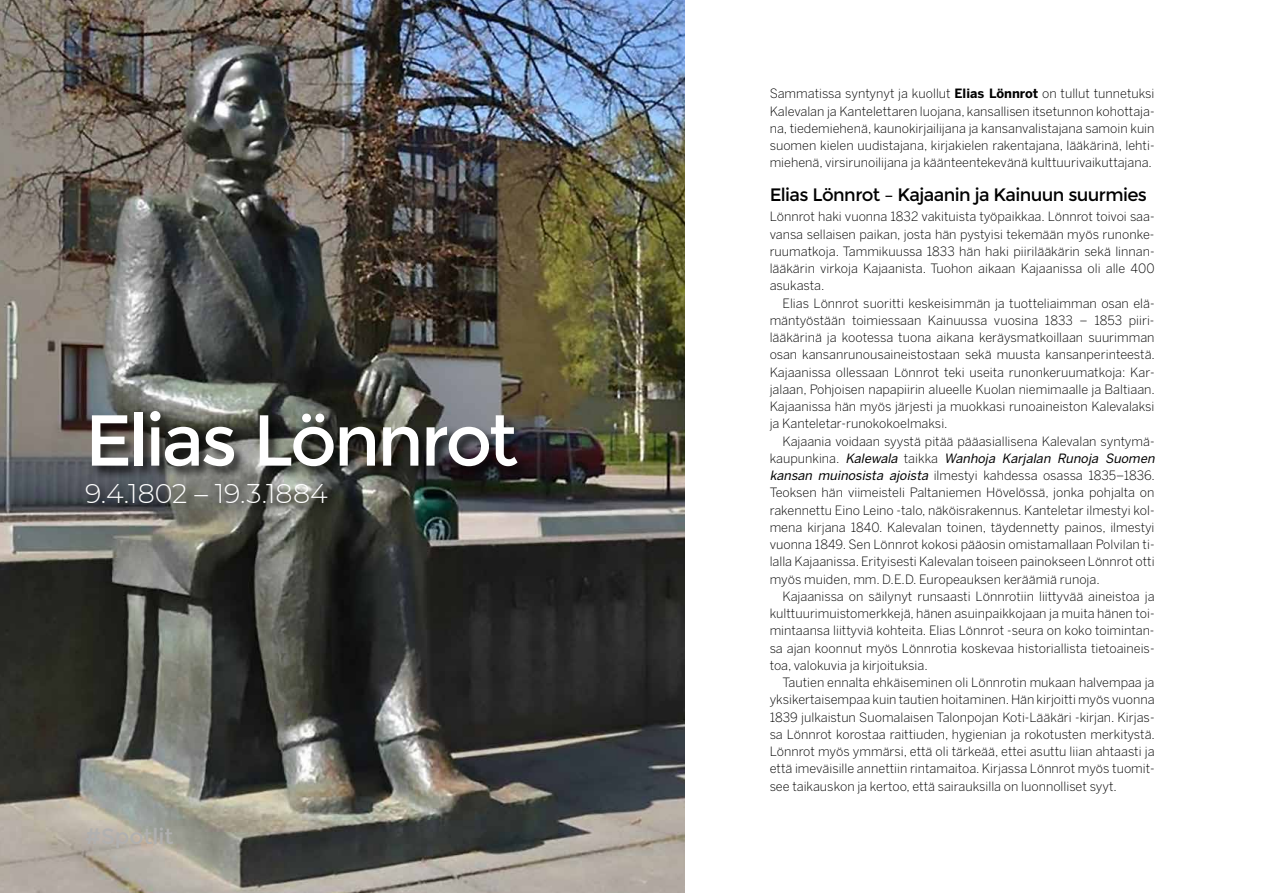
<style>
.page{position:relative;width:1263px;height:893px;background:#fff}
.page>*{position:absolute;margin:0;border:0;box-sizing:border-box;transform-origin:0 0}
.t1{font:72px "Montserrat";letter-spacing:-.045em;color:#fff}
.t2{font:300 27px "Montserrat";letter-spacing:-.005em;color:#fff}
.t3{font:21.75px "Montserrat";color:#b0b0b0}
.t4{font:18px "Montserrat";letter-spacing:-.035em;color:#000}
.t5{font:300 12.75px/17.2px "Benton Sans";color:#000;text-align:justify}
.s1{font-weight:700}
.s2{font-weight:400;font-style:italic}
</style>
<div class="page">
<img style="left:0;top:0;width:685px;height:893px">
<div style="left:90px;top:410px;width:441px;height:70px;background:#000;opacity:.75"></div>
<div style="left:84px;top:482px;width:257px;height:35px;background:#000;opacity:.75"></div>
<h1 class="t1" style="left:85px;top:398px;width:435px">Elias Lönnrot</h1>
<h2 class="t2" style="left:85px;top:475px;width:244px">9.4.1802 – 19.3.1884</h2>
<h3 class="t3" style="left:85px;top:823px;width:90px">#Spotlit</h3>
<p class="t5" style="left:770px;top:85px;width:386px">Sammatissa syntynyt ja kuollut <span class="s1">Elias Lönnrot</span> on tullut tunnetuksi Kalevalan ja Kantelettaren luojana, kansallisen itsetunnon kohottaja&shy;na, tiedemiehenä, kaunokirjailijana ja kansanvalistajana samoin kuin suomen kielen uudistajana, kirjakielen rakentajana, lääkärinä, lehti&shy;miehenä, virsirunoilijana ja käänteentekevänä kulttuurivaikuttajana.</p>
<h3 class="t4" style="left:770px;top:184px;width:379px">Elias Lönnrot – Kajaanin ja Kainuun suurmies</h3>
<p class="t5" style="left:770px;top:208px;width:386px">Lönnrot haki vuonna 1832 vakituista työpaikkaa. Lönnrot toivoi saa&shy;vansa sellaisen paikan, josta hän pystyisi tekemään myös runonke&shy;ruumatkoja. Tammikuussa 1833 hän haki piirilääkärin sekä linnan&shy;lääkärin virkoja Kajaanista. Tuohon aikaan Kajaanissa oli alle 400 asukasta.</p>
<p class="t5" style="left:770px;top:294px;width:387px;text-indent:13px">Elias Lönnrot suoritti keskeisimmän ja tuotteliaimman osan elä&shy;mäntyöstään toimiessaan Kainuussa vuosina 1833 – 1853 piiri&shy;lääkärinä ja kootessa tuona aikana keräysmatkoillaan suurimman osan kansanrunousaineistostaan sekä muusta kansanperinteestä.<br>Kajaanissa ollessaan Lönnrot teki useita runonkeruumatkoja: Kar&shy;jalaan, Pohjoisen napapiirin alueelle Kuolan niemimaalle ja Baltiaan.<br>Kajaanissa hän myös järjesti ja muokkasi runoaineiston Kalevalaksi ja Kanteletar-runokokoelmaksi.</p>
<p class="t5" style="left:770px;top:432px;width:389px;text-align:left;text-indent:13px">Kajaania voidaan syystä pitää pääasiallisena Kalevalan syntymä&shy;k a u p u n k i n a . <span class="s2">Kalewala</span> t a i k k a <span class="s2">Wanhoja Karjalan Runoja Suomen kansan muinosista ajoista</span> ilmestyi kahdessa osassa 1835–1836.<br>Teoksen hän viimeisteli Paltaniemen Hövelössä, jonka pohjalta on rakennettu Eino Leino -talo, näköisrakennus. Kanteletar ilmestyi kol&shy;mena kirjana 1840. Kalevalan toinen, täydennetty painos, ilmestyi vuonna 1849. Sen Lönnrot kokosi pääosin omistamallaan Polvilan ti&shy;lalla Kajaanissa. Erityisesti Kalevalan toiseen painokseen Lönnrot otti myös muiden, mm. D.E.D. Europeauksen keräämiä runoja.</p>
<p class="t5" style="left:770px;top:587px;width:386px;text-indent:13px">Kajaanissa on säilynyt runsaasti Lönnrotiin liittyvää aineistoa ja kulttuurimuistomerkkejä, hänen asuinpaikkojaan ja muita hänen toi&shy;mintaansa liittyviä kohteita. Elias Lönnrot -seura on koko toimintan&shy;sa ajan koonnut myös Lönnrotia koskevaa historiallista tietoaineis&shy;toa, valokuvia ja kirjoituksia.</p>
<p class="t5" style="left:770px;top:674px;width:387px;text-indent:13px">Tautien ennalta ehkäiseminen oli Lönnrotin mukaan halvempaa ja yksikertaisempaa kuin tautien hoitaminen. Hän kirjoitti myös vuonna 1839 julkaistun Suomalaisen Talonpojan Koti-Lääkäri -kirjan. Kirjas&shy;sa Lönnrot korostaa raittiuden, hygienian ja rokotusten merkitystä.<br>Lönnrot myös ymmärsi, että oli tärkeää, ettei asuttu liian ahtaasti ja että imeväisille annettiin rintamaitoa. Kirjassa Lönnrot myös tuomit&shy;see taikauskon ja kertoo, että sairauksilla on luonnolliset syyt.</p>
</div>
